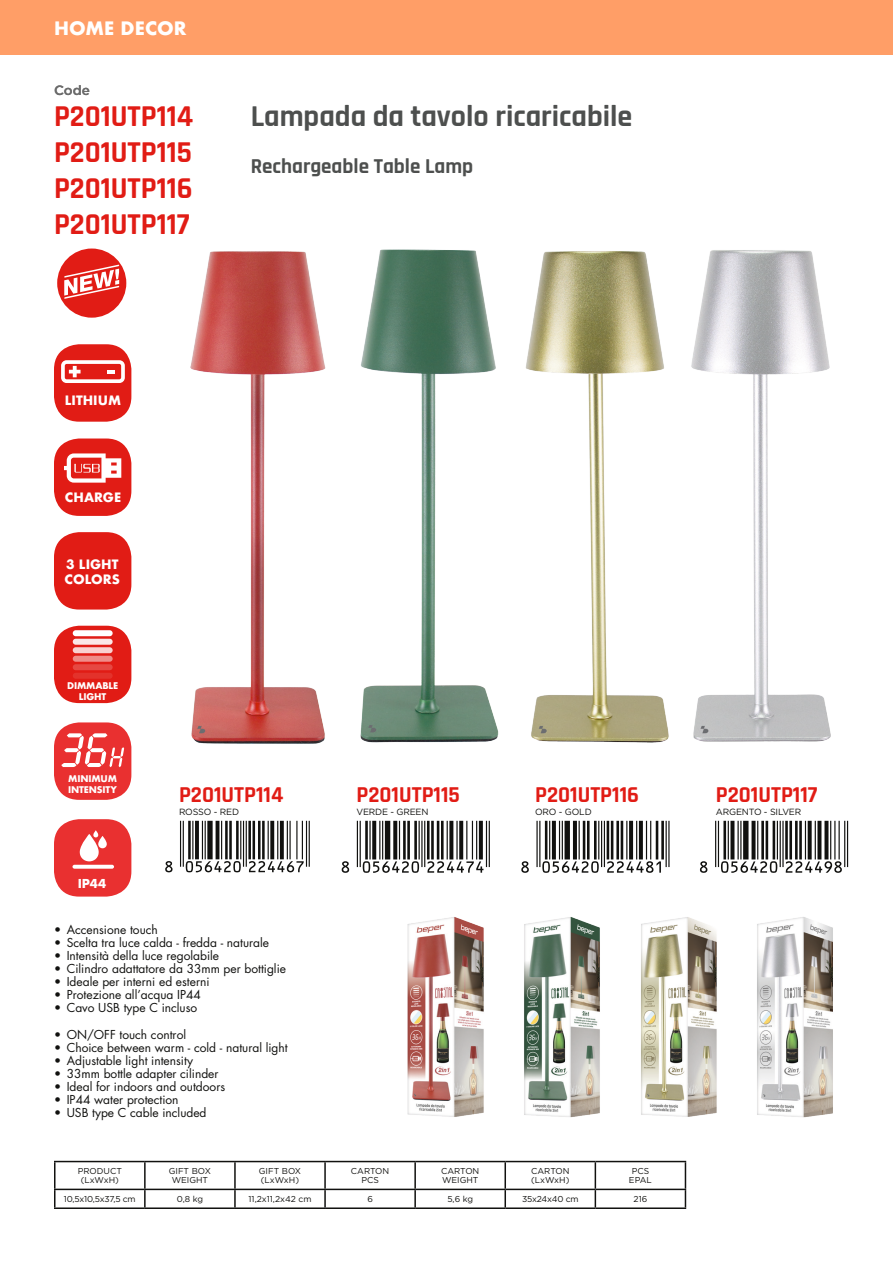
<style>
.page{position:relative;width:893px;height:1263px;background:#fff}
.page>*{position:absolute;margin:0;border:0;box-sizing:border-box;transform-origin:0 0}
.t1{font:700 30px "Rajdhani";color:#e11c15}
.t2{font:700 30px "Rajdhani";color:#4d4f4e}
.t3{font:700 22.5px "Rajdhani";color:#e11c15}
.t4{font:700 21px "Rajdhani";color:#4d4f4e}
.t5{font:700 18px "Futura";color:#fff}
.t6{font:500 13.5px "Gotham";color:#6c6c6c}
.t7{font:700 12.6px "Futura";color:#fff}
.t8{font:12px "Futura";color:#11110f}
.t9{font:700 12px "Futura";color:#fff}
.t10{font:9px "Gotham";letter-spacing:-.02em;color:#11110f}
.t11{font:700 9px "Futura";letter-spacing:-.02em;color:#fff}
.t12{font:8.55px/9px "Gotham";color:#11110f;text-align:center}
.t13{font:8.55px "Gotham";letter-spacing:-.02em;color:#11110f}
</style>
<div class="page">
<div style="left:0;top:0;width:893px;height:54px;background:#ff9e67"></div>
<div style="left:54px;top:532px;width:77px;height:77px;background:#e11c15;border-radius:25px"></div>
<div style="left:54px;top:626px;width:77px;height:77px;background:#e11c15;border-radius:25px"></div>
<div style="left:54px;top:722px;width:77px;height:78px;background:#e93030;border-radius:25px"></div>
<div style="left:54px;top:819px;width:77px;height:77px;background:#e93030;border-radius:25px"></div>
<div style="left:54px;top:344px;width:77px;height:78px;background:#e11c15;border-radius:25px"></div>
<div style="left:54px;top:438px;width:77px;height:78px;background:#e11c15;border-radius:25px"></div>
<svg style="left:165px;top:861px;width:8px;height:11px"></svg>
<svg style="left:180px;top:821px;width:130px;height:51px"></svg>
<svg style="left:342px;top:861px;width:7px;height:12px"></svg>
<svg style="left:357px;top:821px;width:133px;height:52px"></svg>
<svg style="left:521px;top:861px;width:8px;height:12px"></svg>
<svg style="left:536px;top:821px;width:134px;height:52px"></svg>
<svg style="left:700px;top:861px;width:7px;height:12px"></svg>
<svg style="left:715px;top:821px;width:133px;height:52px"></svg>
<hr style="left:54px;top:1161px;width:91px;height:1px;background:#11110f">
<hr style="left:54px;top:1162px;width:2px;height:26px;background:#11110f">
<hr style="left:145px;top:1161px;width:90px;height:1px;background:#11110f">
<hr style="left:144px;top:1162px;width:2px;height:26px;background:#11110f">
<hr style="left:235px;top:1161px;width:90px;height:1px;background:#11110f">
<hr style="left:234px;top:1162px;width:2px;height:26px;background:#11110f">
<hr style="left:325px;top:1161px;width:90px;height:1px;background:#11110f">
<hr style="left:324px;top:1162px;width:2px;height:26px;background:#11110f">
<hr style="left:415px;top:1161px;width:90px;height:1px;background:#11110f">
<hr style="left:414px;top:1162px;width:2px;height:26px;background:#11110f">
<hr style="left:505px;top:1161px;width:90px;height:1px;background:#11110f">
<hr style="left:504px;top:1162px;width:2px;height:26px;background:#11110f">
<hr style="left:595px;top:1161px;width:91px;height:1px;background:#11110f">
<hr style="left:54px;top:1188px;width:91px;height:2px;background:#11110f">
<svg style="left:54px;top:1190px;width:2px;height:17px"></svg>
<hr style="left:145px;top:1188px;width:90px;height:2px;background:#11110f">
<svg style="left:144px;top:1190px;width:2px;height:17px"></svg>
<hr style="left:235px;top:1188px;width:90px;height:2px;background:#11110f">
<svg style="left:234px;top:1190px;width:2px;height:17px"></svg>
<hr style="left:325px;top:1188px;width:90px;height:2px;background:#11110f">
<svg style="left:324px;top:1190px;width:2px;height:17px"></svg>
<hr style="left:415px;top:1188px;width:90px;height:2px;background:#11110f">
<svg style="left:414px;top:1190px;width:2px;height:17px"></svg>
<hr style="left:505px;top:1188px;width:90px;height:2px;background:#11110f">
<svg style="left:504px;top:1190px;width:2px;height:17px"></svg>
<hr style="left:595px;top:1188px;width:91px;height:2px;background:#11110f">
<svg style="left:595px;top:1162px;width:1px;height:45px"></svg>
<svg style="left:685px;top:1162px;width:1px;height:45px"></svg>
<hr style="left:54px;top:1207px;width:91px;height:2px;background:#11110f">
<hr style="left:145px;top:1207px;width:90px;height:2px;background:#11110f">
<hr style="left:235px;top:1207px;width:90px;height:2px;background:#11110f">
<hr style="left:325px;top:1207px;width:90px;height:2px;background:#11110f">
<hr style="left:415px;top:1207px;width:90px;height:2px;background:#11110f">
<hr style="left:505px;top:1207px;width:90px;height:2px;background:#11110f">
<hr style="left:595px;top:1207px;width:91px;height:2px;background:#11110f">
<svg style="left:72px;top:865px;width:42px;height:4px"></svg>
<svg style="left:79px;top:830px;width:20px;height:31px"></svg>
<svg style="left:98px;top:836px;width:9px;height:12px"></svg>
<div style="left:61px;top:360px;width:64px;height:23px;border:4px solid #fff;border-radius:4px"></div>
<svg style="left:69px;top:366px;width:12px;height:11px"></svg>
<svg style="left:108px;top:370px;width:7px;height:3px"></svg>
<svg style="left:64px;top:441px;width:60px;height:42px"></svg>
<div style="left:73px;top:630px;width:40px;height:6px;background:#fff;border-radius:3px"></div>
<div style="left:73px;top:639px;width:40px;height:6px;background:#fbe7e7;border-radius:3px"></div>
<div style="left:73px;top:647px;width:40px;height:6px;background:#f9d1d0;border-radius:3px"></div>
<div style="left:73px;top:656px;width:40px;height:6px;background:#ef8d89;border-radius:3px"></div>
<div style="left:73px;top:664px;width:40px;height:6px;background:#e64842;border-radius:3px"></div>
<div style="left:73px;top:673px;width:40px;height:6px;background:#e3322b;border-radius:3px"></div>
<img style="left:190px;top:251px;width:133px;height:493px">
<img style="left:323px;top:249px;width:171px;height:494px">
<img style="left:494px;top:251px;width:162px;height:492px">
<img style="left:656px;top:250px;width:175px;height:493px">
<img style="left:757px;top:917px;width:76px;height:201px">
<img style="left:641px;top:917px;width:76px;height:200px">
<img style="left:524px;top:917px;width:76px;height:201px">
<img style="left:407px;top:917px;width:77px;height:200px">
<div style="left:57px;top:249px;width:69px;height:69px;background:#e11c15;border-radius:50%"></div>
<svg style="left:64px;top:265px;width:55px;height:34px"></svg>
<svg style="left:61px;top:733px;width:63px;height:34px"></svg>
<p class="t5" style="left:54px;top:15px;width:134px">HOME DECOR</p>
<p class="t6" style="left:54px;top:81px;width:37px">Code</p>
<p class="t1" style="left:54px;top:98px;width:141px">P201UTP114</p>
<p class="t1" style="left:54px;top:134px;width:139px">P201UTP115</p>
<p class="t1" style="left:54px;top:170px;width:140px">P201UTP116</p>
<p class="t1" style="left:54px;top:206px;width:137px">P201UTP117</p>
<p class="t2" style="left:251px;top:98px;width:383px">Lampada da tavolo ricaricabile</p>
<p class="t4" style="left:251px;top:153px;width:224px">Rechargeable Table Lamp</p>
<p class="t7" style="left:65px;top:392px;width:58px">LITHIUM</p>
<p class="t7" style="left:65px;top:488px;width:58px">CHARGE</p>
<p class="t7" style="left:66px;top:555px;width:54px">3 LIGHT</p>
<p class="t7" style="left:65px;top:570px;width:57px">COLORS</p>
<p class="t11" style="left:67px;top:679px;width:52px">DIMMABLE</p>
<p class="t11" style="left:79px;top:690px;width:29px">LIGHT</p>
<p class="t11" style="left:68px;top:772px;width:50px">MINIMUM</p>
<p class="t11" style="left:68px;top:783px;width:50px">INTENSITY</p>
<p class="t9" style="left:78px;top:874px;width:30px">IP44</p>
<p class="t3" style="left:179px;top:781px;width:106px">P201UTP114</p>
<p class="t3" style="left:357px;top:781px;width:105px">P201UTP115</p>
<p class="t3" style="left:535px;top:781px;width:105px">P201UTP116</p>
<p class="t3" style="left:716px;top:781px;width:103px">P201UTP117</p>
<p class="t10" style="left:179px;top:806px;width:62px">ROSSO - RED</p>
<p class="t10" style="left:357px;top:806px;width:73px">VERDE - GREEN</p>
<p class="t10" style="left:535px;top:806px;width:58px">ORO - GOLD</p>
<p class="t10" style="left:716px;top:806px;width:87px">ARGENTO - SILVER</p>
<p class="t8" style="left:54px;top:921px;width:105px">• Accensione touch</p>
<p class="t8" style="left:54px;top:934px;width:217px">• Scelta tra luce calda - fredda - naturale</p>
<p class="t8" style="left:54px;top:947px;width:167px">• Intensità della luce regolabile</p>
<p class="t8" style="left:54px;top:960px;width:234px">• Cilindro adattatore da 33mm per bottiglie</p>
<p class="t8" style="left:54px;top:974px;width:157px">• Ideale per interni ed esterni</p>
<p class="t8" style="left:54px;top:987px;width:148px">• Protezione all’acqua IP44</p>
<p class="t8" style="left:54px;top:1000px;width:145px">• Cavo USB type C incluso</p>
<p class="t8" style="left:54px;top:1026px;width:134px">• ON/OFF touch control</p>
<p class="t8" style="left:54px;top:1039px;width:235px">• Choice between warm - cold - natural light</p>
<p class="t8" style="left:54px;top:1052px;width:140px">• Adjustable light intensity</p>
<p class="t8" style="left:54px;top:1065px;width:166px">• 33mm bottle adapter cilinder</p>
<p class="t8" style="left:54px;top:1078px;width:173px">• Ideal for indoors and outdoors</p>
<p class="t8" style="left:54px;top:1091px;width:126px">• IP44 water protection</p>
<p class="t8" style="left:54px;top:1104px;width:154px">• USB type C cable included</p>
<p class="t12" style="left:78px;top:1167px;width:46px">PRODUCT (LxWxH)</p>
<p class="t12" style="left:169px;top:1167px;width:44px">GIFT BOX</p>
<p class="t12" style="left:172px;top:1176px;width:38px">WEIGHT</p>
<p class="t12" style="left:259px;top:1167px;width:44px;text-align:left">GIFT BOX (LxWxH)</p>
<p class="t12" style="left:351px;top:1167px;width:40px">CARTON</p>
<p class="t12" style="left:361px;top:1176px;width:19px">PCS</p>
<p class="t12" style="left:441px;top:1167px;width:40px">CARTON</p>
<p class="t12" style="left:442px;top:1176px;width:38px">WEIGHT</p>
<p class="t12" style="left:531px;top:1167px;width:40px">CARTON</p>
<p class="t12" style="left:531px;top:1176px;width:40px">(LxWxH)</p>
<p class="t12" style="left:632px;top:1167px;width:19px">PCS</p>
<p class="t12" style="left:629px;top:1176px;width:24px">EPAL</p>
<p class="t13" style="left:64px;top:1194px;width:73px">10,5x10,5x37,5 cm</p>
<p class="t12" style="left:177px;top:1194px;width:28px">0,8 kg</p>
<p class="t12" style="left:249px;top:1194px;width:64px">11,2x11,2x42 cm</p>
<p class="t12" style="left:367px;top:1194px;width:7px">6</p>
<p class="t12" style="left:447px;top:1194px;width:27px">5,6 kg</p>
<p class="t13" style="left:522px;top:1194px;width:58px">35x24x40 cm</p>
<p class="t12" style="left:634px;top:1194px;width:15px">216</p>
</div>
